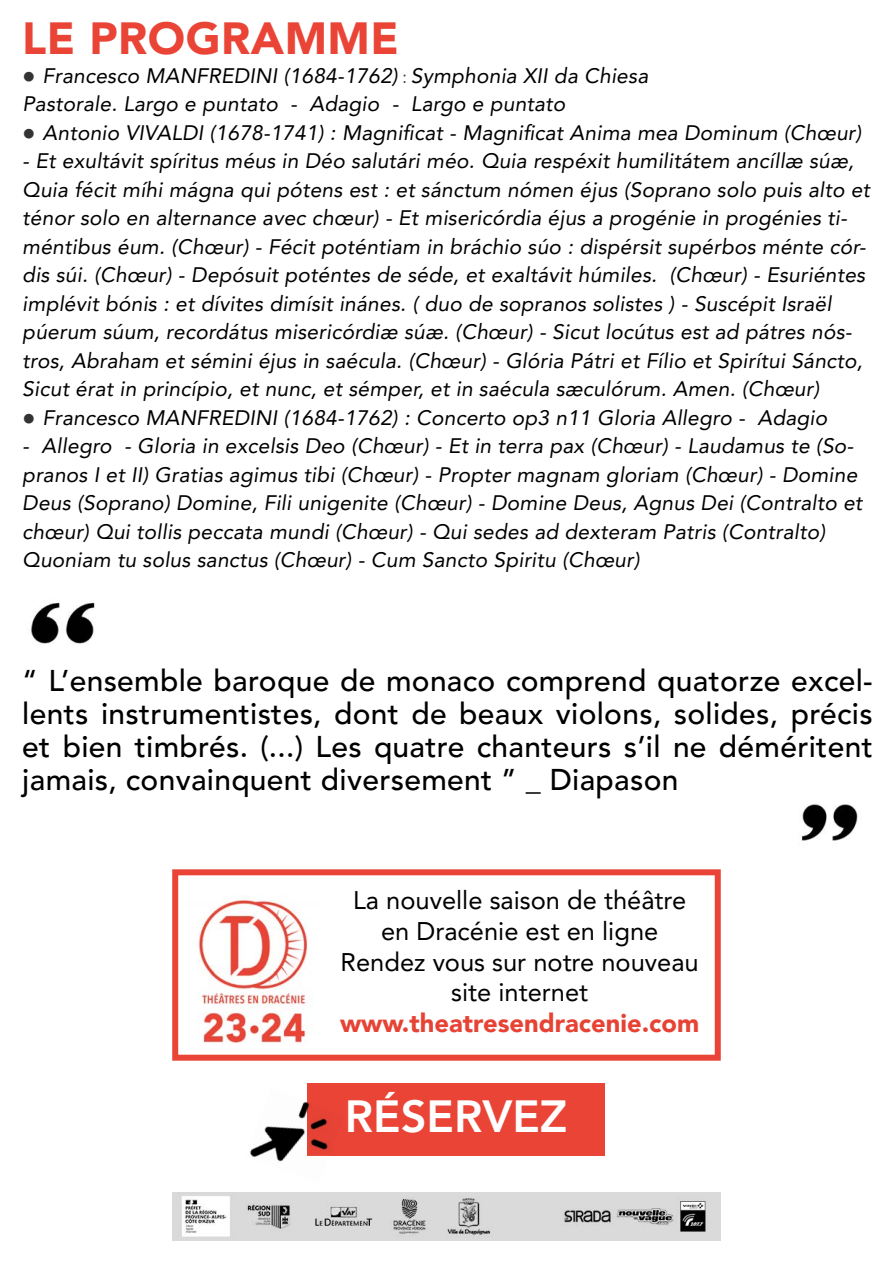
<style>
.page{position:relative;width:893px;height:1263px;background:#fff}
.page>*{position:absolute;margin:0;border:0;box-sizing:border-box;transform-origin:0 0}
.t1{font:900 45px "Avenir LT Pro";letter-spacing:.01em;color:#e94436}
.t2{font:800 45px "Avenir LT Pro";color:#fff}
.t3{font:500 30px/33px "Avenir LT Pro";letter-spacing:.01em;color:#000;text-align:justify}
.t4{font:25.5px/30.6px "Avenir LT Pro";color:#000;text-align:center}
.t5{font:900 25.5px "Avenir LT Pro";color:#e74335}
.t6{font:italic 21px/28.5px "Avenir LT Pro";letter-spacing:.01em;color:#000}
.s1{font-family:"Arial";font-weight:900;font-style:normal;font-size:22.5px;color:#333}
.s2{font-family:"Calibri";font-style:normal;font-size:18px;color:#434343}
</style>
<div class="page">
<svg style="left:172px;top:869px;width:549px;height:192px"></svg>
<img style="left:187px;top:895px;width:132px;height:151px">
<div style="left:307px;top:1083px;width:297px;height:73px;background:#e94436"></div>
<img style="left:250px;top:1101px;width:57px;height:61px">
<img style="left:307px;top:1102px;width:22px;height:54px">
<img style="left:31px;top:602px;width:64px;height:42px">
<img style="left:801px;top:804px;width:57px;height:37px">
<img style="left:172px;top:1192px;width:549px;height:48px">
<h1 class="t1" style="left:22px;top:11px;width:378px">LE PROGRAMME</h1>
<p class="t6" style="left:22px;top:61px;width:627px"><span class="s1">●</span> Francesco MANFREDINI (1684-1762) <span class="s2">:</span> Symphonia XII da Chiesa<br>Pastorale. Largo e puntato - Adagio - Largo e puntato</p>
<p class="t6" style="left:22px;top:118px;width:841px"><span class="s1">●</span> Antonio VIVALDI (1678-1741) : Magnificat - Magnificat Anima mea Dominum (Chœur)</p>
<p class="t6" style="left:22px;top:147px;width:849px">- Et exultávit spíritus méus in Déo salutári méo. Quia respéxit humilitátem ancíllæ súæ, Quia fécit míhi mágna qui pótens est : et sánctum nómen éjus (Soprano solo puis alto et ténor solo en alternance avec chœur) - Et misericórdia éjus a progénie in progénies ti&shy;méntibus éum. (Chœur) - Fécit poténtiam in bráchio súo : dispérsit supérbos ménte cór&shy;dis súi. (Chœur) - Depósuit poténtes de séde, et exaltávit húmiles. (Chœur) - Esuriéntes implévit bónis : et dívites dimísit inánes. ( duo de sopranos solistes ) - Suscépit Israël púerum súum, recordátus misericórdiæ súæ. (Chœur) - Sicut locútus est ad pátres nós&shy;tros, Abraham et sémini éjus in saécula. (Chœur) - Glória Pátri et Fílio et Spirítui Sáncto, Sicut érat in princípio, et nunc, et sémper, et in saécula sæculórum. Amen. (Chœur)</p>
<p class="t6" style="left:22px;top:403px;width:806px"><span class="s1">●</span> Francesco MANFREDINI (1684-1762) : Concerto op3 n11 Gloria Allegro - Adagio</p>
<p class="t6" style="left:22px;top:432px;width:841px">- Allegro - Gloria in excelsis Deo (Chœur) - Et in terra pax (Chœur) - Laudamus te (So&shy;pranos I et II) Gratias agimus tibi (Chœur) - Propter magnam gloriam (Chœur) - Domine Deus (Soprano) Domine, Fili unigenite (Chœur) - Domine Deus, Agnus Dei (Contralto et chœur) Qui tollis peccata mundi (Chœur) - Qui sedes ad dexteram Patris (Contralto)<br>Quoniam tu solus sanctus (Chœur) - Cum Sancto Spiritu (Chœur)</p>
<h2 class="t3" style="left:22px;top:665px;width:852px">“ L’ensemble baroque de monaco comprend quatorze excel&shy;lents instrumentistes, dont de beaux violons, solides, précis et bien timbrés. (...) Les quatre chanteurs s’il ne déméritent jamais, convainquent diversement ” _ Diapason</h2>
<p class="t4" style="left:341px;top:885px;width:360px">La nouvelle saison de théâtre en Dracénie est en ligne<br>Rendez vous sur notre nouveau site internet</p>
<p class="t5" style="left:340px;top:1007px;width:361px">www.theatresendracenie.com</p>
<h1 class="t2" style="left:345px;top:1089px;width:224px">RÉSERVEZ</h1>
</div>
